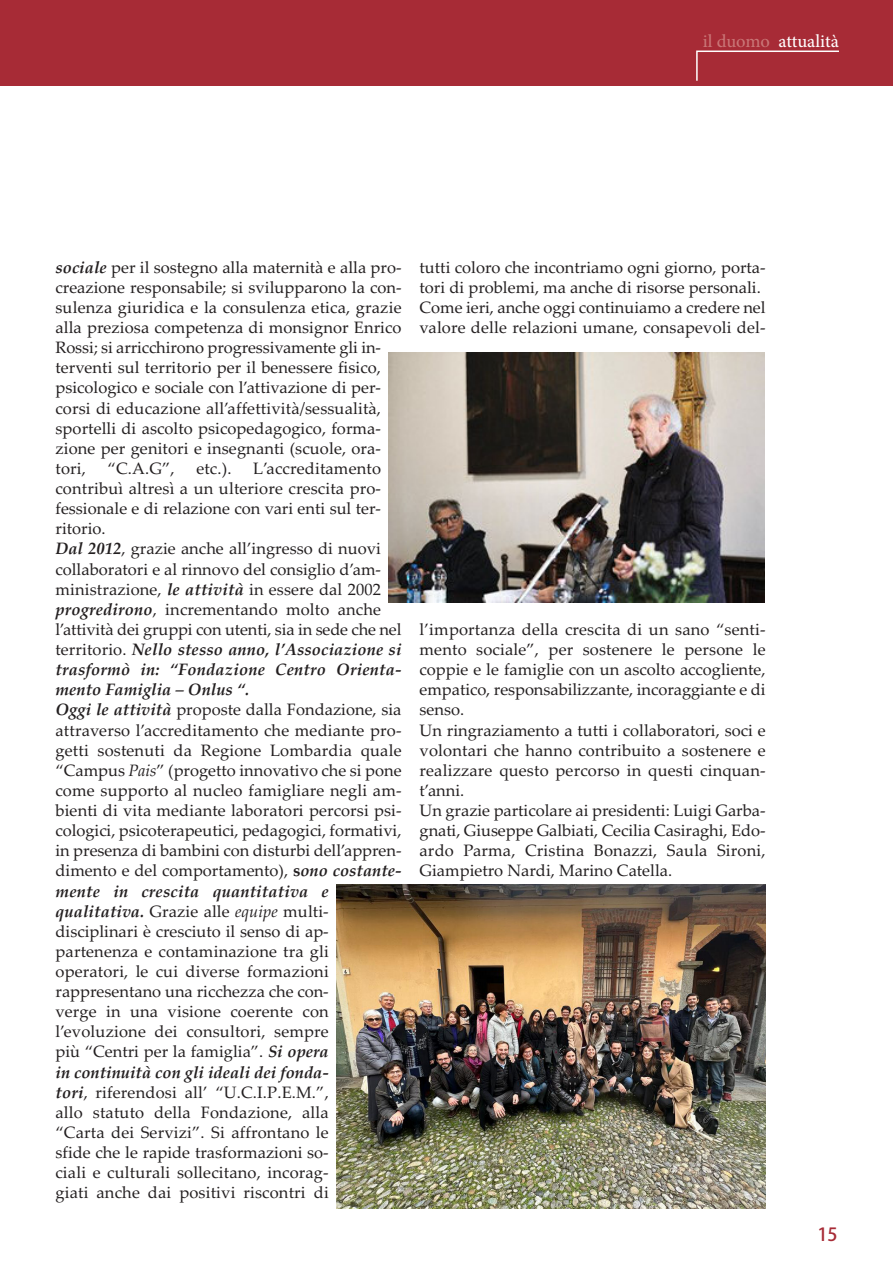
<style>
.page{position:relative;width:893px;height:1263px;background:#fff}
.page>*{position:absolute;margin:0;border:0;box-sizing:border-box;transform-origin:0 0}
.t1{font:18px "Adobe Hebrew";letter-spacing:-.005em;color:#fff}
.t2{font:18px "Adobe Heiti Std";color:#a72b36}
.t3{font:16.5px/20.1px "Palatino Linotype";letter-spacing:.005em;color:#231f20}
.s1{color:#c97677}
.s2{font-weight:700;font-style:italic}
.s3{font-style:italic}
.s4{font-weight:700}
</style>
<div class="page">
<div style="left:0;top:0;width:893px;height:85px;background:#a72b36"></div>
<img style="left:389px;top:353px;width:375px;height:250px">
<img style="left:336px;top:884px;width:429px;height:325px">
<svg style="left:696px;top:50px;width:143px;height:31px"></svg>
<p class="t1" style="left:703px;top:34px;width:138px"><span class="s1">il duomo</span> attualità</p>
<p class="t3" style="left:55px;top:257px;width:348px"><span class="s2">sociale</span> per il sostegno alla maternità e alla pro&shy;creazione responsabile; si svilupparono la con&shy;sulenza giuridica e la consulenza etica, grazie alla preziosa competenza di monsignor Enrico Rossi; si arricchirono progressivamente gli in&shy;terventi sul territorio per il benessere fisico, psicologico e sociale con l’attivazione di per&shy;corsi di educazione all’affettività/sessualità, sportelli di ascolto psicopedagogico, forma&shy;zione per genitori e insegnanti (scuole, ora&shy;tori,</p>
<p class="t3" style="left:55px;top:458px;width:348px;text-indent:198px">L’accreditamento contribuì altresì a un ulteriore crescita pro&shy;fessionale e di relazione con vari enti sul ter&shy;ritorio.<br><span class="s2">Dal 2012</span>, grazie anche all’ingresso di nuovi collaboratori e al rinnovo del consiglio d’am&shy;ministrazione, <span class="s2">le attività</span> in essere dal 2002 <span class="s2">progredirono</span>, incrementando molto anche l’attività dei gruppi con utenti, sia in sede che nel territorio. <span class="s2">Nello stesso anno, l’Associazione si trasformò in: “Fondazione Centro Orienta&shy;mento Famiglia – Onlus “.<br>Oggi le attività</span> proposte dalla Fondazione, sia attraverso l’accreditamento che mediante pro&shy;getti sostenuti da Regione Lombardia quale “Campus <span class="s3">Pais</span>” (progetto innovativo che si pone come supporto al nucleo famigliare negli am&shy;bienti di vita mediante laboratori percorsi psi&shy;cologici, psicoterapeutici, pedagogici, formativi, in presenza di bambini con disturbi dell’appren&shy;dimento e del comportamento), <span class="s4">s</span><span class="s2">ono costante&shy;mente in crescita quantitativa e qualitativa.</span> Grazie alle <span class="s3">equipe</span> multi&shy;disciplinari è cresciuto il senso di ap&shy;partenenza e contaminazione tra gli operatori, le cui diverse formazioni rappresentano una ricchezza che con-<br>verge in una visione coerente con l’evoluzione dei consultori, sempre<br>più “Centri per la famiglia”. <span class="s2">Si opera<br>in continuità con gli ideali dei fonda-<br>tori</span>, riferendosi all’ “U.C.I.P.E.M.”,<br>allo statuto della Fondazione, alla<br>“Carta dei Servizi”. Si affrontano le<br>sfide che le rapide trasformazioni so-<br>ciali e culturali sollecitano, incorag-<br>giati anche dai positivi riscontri di</p>
<p class="t3" style="left:108px;top:458px;width:69px">“C.A.G”,</p>
<p class="t3" style="left:196px;top:458px;width:37px">etc.).</p>
<p class="t3" style="left:420px;top:257px;width:348px">tutti coloro che incontriamo ogni giorno, porta&shy;tori di problemi, ma anche di risorse personali.<br>Come ieri, anche oggi continuiamo a credere nel valore delle relazioni umane, consapevoli del-</p>
<p class="t3" style="left:420px;top:619px;width:348px">l’importanza della crescita di un sano “senti&shy;mento sociale”, per sostenere le persone le coppie e le famiglie con un ascolto accogliente, empatico, responsabilizzante, incoraggiante e di senso.<br>Un ringraziamento a tutti i collaboratori, soci e volontari che hanno contribuito a sostenere e realizzare questo percorso in questi cinquan&shy;t’anni.<br>Un grazie particolare ai presidenti: Luigi Garba&shy;gnati, Giuseppe Galbiati, Cecilia Casiraghi, Edo&shy;ardo Parma, Cristina Bonazzi, Saula Sironi, Giampietro Nardi, Marino Catella.</p>
<p class="t2" style="left:817px;top:1223px;width:22px">15</p>
</div>
